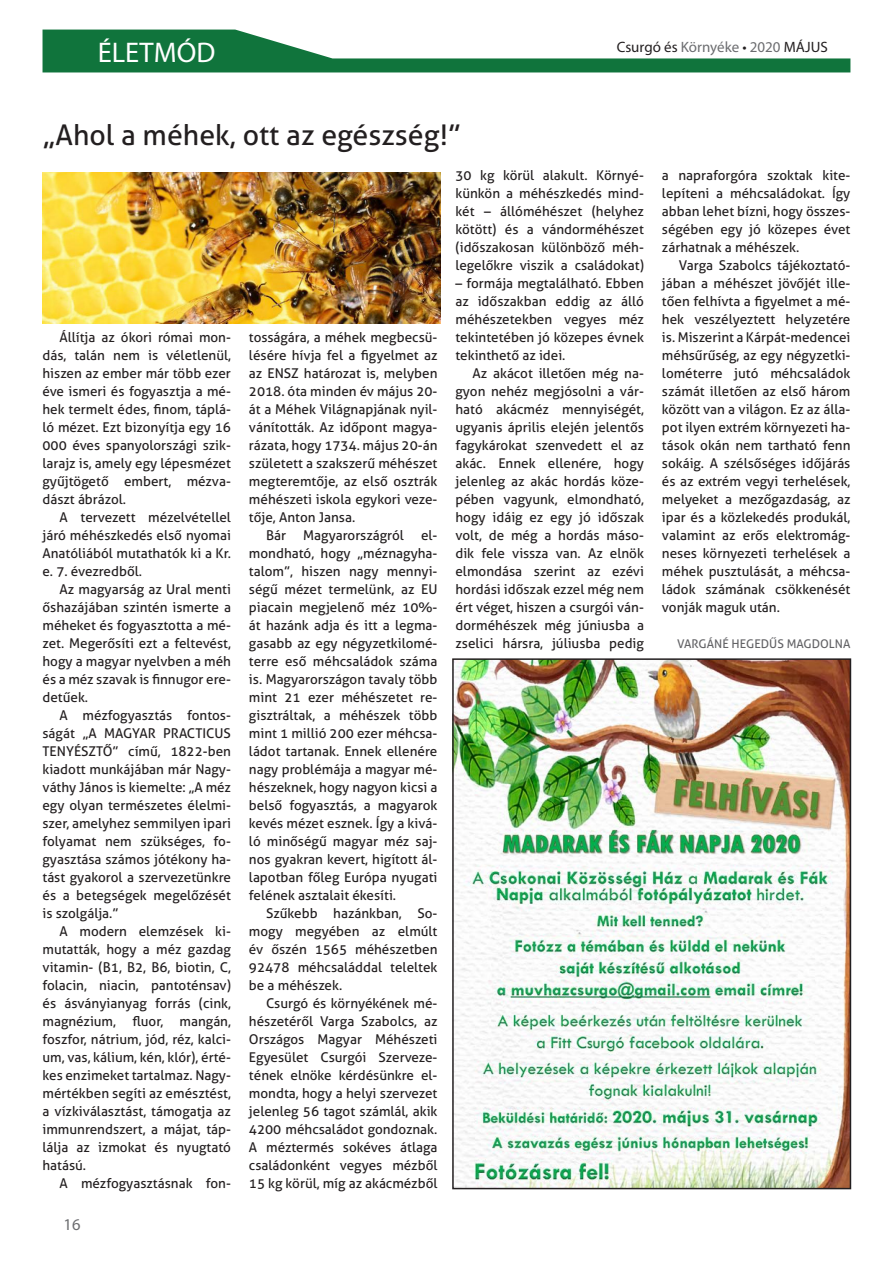
<style>
.page{position:relative;width:893px;height:1263px;background:#fff}
.page>*{position:absolute;margin:0;border:0;box-sizing:border-box;transform-origin:0 0}
.t1{font:28.5px "Aller";color:#231f20}
.t2{font:28.5px "Myriad Pro";color:#fff}
.t3{font:16.5px "Myriad Pro";color:#6c6d70}
.t4{font:15px "Myriad Pro";color:#231f20}
.t5{font:13.5px/18px "Aller";color:#231f20;text-align:justify}
.t6{font:12px "Aller";color:#636366}
.s1{color:#6c6d70}
</style>
<div class="page">
<svg style="left:43px;top:30px;width:807px;height:42px"></svg>
<img style="left:455px;top:661px;width:393px;height:525px">
<div style="left:452px;top:658px;width:399px;height:531px;border:2px solid #231f20"></div>
<img style="left:43px;top:172px;width:397px;height:151px">
<p class="t2" style="left:98px;top:35px;width:119px">ÉLETMÓD</p>
<p class="t1" style="left:43px;top:117px;width:420px">„Ahol a méhek, ott az egészség!”</p>
<p class="t4" style="left:617px;top:38px;width:213px">Csurgó és <span class="s1">Környéke</span> • <span class="s1">2020</span> MÁJUS</p>
<p class="t5" style="left:43px;top:328px;width:190px;text-indent:17px">Állítja az ókori római mon&shy;dás, talán nem is véletlenül, hiszen az ember már több ezer éve ismeri és fogyasztja a mé&shy;hek termelt édes, finom, táplá&shy;ló mézet. Ezt bizonyítja egy 16<br>000 éves spanyolországi szik&shy;larajz is, amely egy lépesmézet gyűjtögető embert, mézva&shy;dászt ábrázol.</p>
<p class="t5" style="left:43px;top:508px;width:190px;text-indent:17px">A tervezett mézelvétellel járó méhészkedés első nyomai Anatóliából mutathatók ki a Kr. e. 7. évezredből.</p>
<p class="t5" style="left:43px;top:580px;width:190px;text-indent:17px">Az magyarság az Ural menti őshazájában szintén ismerte a méheket és fogyasztotta a mé&shy;zet. Megerősíti ezt a feltevést, hogy a magyar nyelvben a méh és a méz szavak is finnugor ere&shy;detűek.</p>
<p class="t5" style="left:43px;top:706px;width:190px;text-indent:17px">A mézfogyasztás fontos&shy;ságát „A MAGYAR PRACTICUS TENYÉSZTŐ” című, 1822-ben kiadott munkájában már Nagy&shy;váthy János is kiemelte: „A méz egy olyan természetes élelmi&shy;szer, amelyhez semmilyen ipari folyamat nem szükséges, fo&shy;gyasztása számos jótékony ha&shy;tást gyakorol a szervezetünkre és a betegségek megelőzését is szolgálja.”</p>
<p class="t5" style="left:43px;top:922px;width:190px;text-indent:17px">A modern elemzések ki&shy;mutatták, hogy a méz gazdag vitamin- (B1, B2, B6, biotin, C, folacin, niacin, pantoténsav) és ásványianyag forrás (cink, magnézium, fluor, mangán, foszfor, nátrium, jód, réz, kalci&shy;um, vas, kálium, kén, klór), érté&shy;kes enzimeket tartalmaz. Nagy&shy;mértékben segíti az emésztést, a vízkiválasztást, támogatja az immunrendszert, a májat, táp&shy;lálja az izmokat és nyugtató hatású.</p>
<p class="t5" style="left:60px;top:1174px;width:173px">A mézfogyasztásnak fon-</p>
<p class="t3" style="left:64px;top:1214px;width:18px">16</p>
<p class="t5" style="left:249px;top:328px;width:190px">tosságára, a méhek megbecsü&shy;lésére hívja fel a figyelmet az az ENSZ határozat is, melyben 2018. óta minden év május 20- át a Méhek Világnapjának nyil&shy;vánították. Az időpont magya&shy;rázata, hogy 1734. május 20-án született a szakszerű méhészet megteremtője, az első osztrák méhészeti iskola egykori veze&shy;tője, Anton Jansa.</p>
<p class="t5" style="left:266px;top:526px;width:22px">Bár</p>
<p class="t5" style="left:303px;top:526px;width:102px">Magyarországról</p>
<p class="t5" style="left:249px;top:526px;width:190px;text-indent:172px">el&shy;mondható, hogy „méznagyha&shy;talom”, hiszen nagy mennyi&shy;ségű mézet termelünk, az EU piacain megjelenő méz 10%- át hazánk adja és itt a legma&shy;gasabb az egy négyzetkilomé&shy;terre eső méhcsaládok száma is. Magyarországon tavaly több mint 21 ezer méhészetet re&shy;gisztráltak, a méhészek több mint 1 millió 200 ezer méhcsa&shy;ládot tartanak. Ennek ellenére nagy problémája a magyar mé&shy;hészeknek, hogy nagyon kicsi a belső fogyasztás, a magyarok kevés mézet esznek. Így a kivá&shy;ló minőségű magyar méz saj&shy;nos gyakran kevert, higított ál&shy;lapotban főleg Európa nyugati felének asztalait ékesíti.</p>
<p class="t5" style="left:249px;top:904px;width:190px;text-indent:17px">Szűkebb hazánkban, So&shy;mogy megyében az elmúlt év őszén 1565 méhészetben 92478 méhcsaláddal teleltek be a méhészek.</p>
<p class="t5" style="left:249px;top:994px;width:190px;text-indent:17px">Csurgó és környékének mé&shy;hészetéről Varga Szabolcs, az Országos Magyar Méhészeti Egyesület Csurgói Szerveze&shy;tének elnöke kérdésünkre el&shy;mondta, hogy a helyi szervezet jelenleg 56 tagot számlál, akik 4200 méhcsaládot gondoznak.<br>A méztermés sokéves átlaga családonként vegyes mézből 15 kg körül, míg az akácmézből</p>
<p class="t5" style="left:455px;top:166px;width:190px">30 kg körül alakult. Környé&shy;künkön a méhészkedés mind&shy;két – állóméhészet (helyhez kötött) és a vándorméhészet (időszakosan különböző méh&shy;legelőkre viszik a családokat)</p>
<p class="t5" style="left:455px;top:274px;width:190px">– formája megtalálható. Ebben az időszakban eddig az álló méhészetekben vegyes méz tekintetében jó közepes évnek tekinthető az idei.</p>
<p class="t5" style="left:455px;top:364px;width:190px;text-indent:17px">Az akácot illetően még na&shy;gyon nehéz megjósolni a vár&shy;ható akácméz mennyiségét, ugyanis április elején jelentős fagykárokat szenvedett el az akác. Ennek ellenére, hogy jelenleg az akác hordás köze&shy;pében vagyunk, elmondható, hogy idáig ez egy jó időszak volt, de még a hordás máso&shy;dik fele vissza van. Az elnök elmondása szerint az ezévi hordási időszak ezzel még nem ért véget, hiszen a csurgói ván&shy;dorméhészek még júniusba a zselici hársra, júliusba pedig</p>
<p class="t5" style="left:662px;top:166px;width:190px">a napraforgóra szoktak kite&shy;lepíteni a méhcsaládokat. Így abban lehet bízni, hogy összes&shy;ségében egy jó közepes évet zárhatnak a méhészek.</p>
<p class="t5" style="left:662px;top:256px;width:190px;text-indent:17px">Varga Szabolcs tájékoztató&shy;jában a méhészet jövőjét ille&shy;tően felhívta a figyelmet a mé&shy;hek veszélyeztett helyzetére is. Miszerint a Kárpát-medencei méhsűrűség, az egy négyzetki&shy;lométerre jutó méhcsaládok számát illetően az első három között van a világon. Ez az álla&shy;pot ilyen extrém környezeti ha&shy;tások okán nem tartható fenn sokáig. A szélsőséges időjárás és az extrém vegyi terhelések, melyeket a mezőgazdaság, az ipar és a közlekedés produkál, valamint az erős elektromág&shy;neses környezeti terhelések a méhek pusztulását, a méhcsa&shy;ládok számának csökkenését vonják maguk után.</p>
<p class="t6" style="left:677px;top:636px;width:175px">VARGÁNÉ HEGEDŰS MAGDOLNA</p>
</div>
